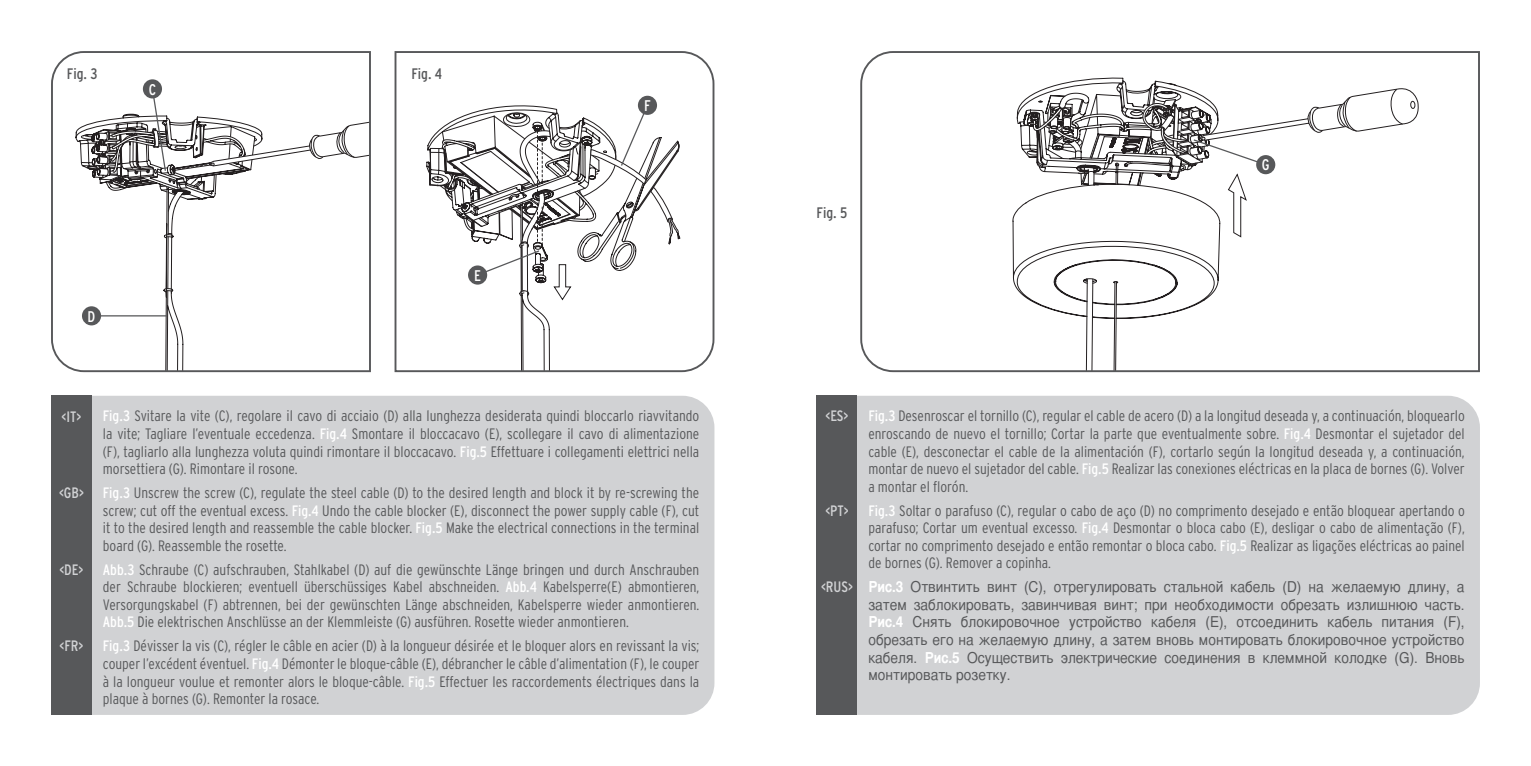
<style>
.page{position:relative;width:1531px;height:766px;background:#fff}
.page>*{position:absolute;margin:0;border:0;box-sizing:border-box;transform-origin:0 0}
.t1{font:condensed 15.53px "Interstate";color:#fff}
.t2{font:condensed 15.3px "Interstate";color:#57585a}
.t3{font:300 condensed 15.08px/17.6px "Interstate";color:#57585a;text-align:justify}
.t4{font:15.08px/17.6px "Helvetica";color:#57585a;text-align:justify;scale:.9 1}
.t5{font:condensed 15.08px "Interstate";color:#d1d2d4}
.s1{font-weight:400;color:#fff}
.s2{font-weight:700;color:#fff}
</style>
<div class="page">
<svg style="left:51px;top:51px;width:320px;height:322px"></svg>
<svg style="left:394px;top:51px;width:321px;height:322px"></svg>
<div style="left:92px;top:395px;width:622px;height:319px;background:#d1d2d4"></div>
<div style="left:857px;top:395px;width:623px;height:319px;background:#d1d2d4"></div>
<div style="left:51px;top:395px;width:41px;height:319px;background:#57585a"></div>
<div style="left:816px;top:395px;width:41px;height:319px;background:#57585a"></div>
<svg style="left:860px;top:51px;width:620px;height:322px"></svg>
<svg style="left:426px;top:99px;width:255px;height:272px"></svg>
<div style="left:638px;top:96px;width:19px;height:19px;background:#57585a;border-radius:50%"></div>
<svg style="left:75px;top:87px;width:295px;height:284px"></svg>
<div style="left:143px;top:79px;width:19px;height:19px;background:#57585a;border-radius:50%"></div>
<svg style="left:1012px;top:77px;width:409px;height:294px"></svg>
<div style="left:1256px;top:155px;width:19px;height:19px;background:#57585a;border-radius:50%"></div>
<p class="t2" style="left:67px;top:65px;width:32px">Fig. 3</p>
<p class="t2" style="left:411px;top:65px;width:32px">Fig. 4</p>
<p class="t1" style="left:149px;top:80px;width:9px">C</p>
<p class="t1" style="left:88px;top:307px;width:9px">D</p>
<p class="t1" style="left:474px;top:266px;width:8px">E</p>
<p class="t1" style="left:644px;top:97px;width:8px">F</p>
<p class="t5" style="left:62px;top:407px;width:21px">&lt;IT&gt;</p>
<p class="t5" style="left:59px;top:484px;width:26px">&lt;GB&gt;</p>
<p class="t5" style="left:59px;top:560px;width:26px">&lt;DE&gt;</p>
<p class="t5" style="left:60px;top:637px;width:25px">&lt;FR&gt;</p>
<p class="t3" style="left:103px;top:407px;width:598px"><span class="s1">Fig.3</span> Svitare la vite (C), regolare il cavo di acciaio (D) alla lunghezza desiderata quindi bloccarlo riavvitando la vite; Tagliare l’eventuale eccedenza. <span class="s1">Fig.4</span> Smontare il bloccacavo (E), scollegare il cavo di alimentazione (F), tagliarlo alla lunghezza voluta quindi rimontare il bloccacavo. <span class="s1">Fig.5</span> Effettuare i collegamenti elettrici nella morsettiera (G). Rimontare il rosone.</p>
<p class="t3" style="left:103px;top:483px;width:598px"><span class="s1">Fig.3</span> Unscrew the screw (C), regulate the steel cable (D) to the desired length and block it by re-screwing the screw; cut off the eventual excess. <span class="s1">Fig.4</span> Undo the cable blocker (E), disconnect the power supply cable (F), cut it to the desired length and reassemble the cable blocker. <span class="s1">Fig.5</span> Make the electrical connections in the terminal board (G). Reassemble the rosette.</p>
<p class="t3" style="left:103px;top:560px;width:598px"><span class="s1">Abb.3</span> Schraube (C) aufschrauben, Stahlkabel (D) auf die gewünschte Länge bringen und durch Anschrauben der Schraube blockieren; eventuell überschüssiges Kabel abschneiden. <span class="s1">Abb.4</span> Kabelsperre(E) abmontieren, Versorgungskabel (F) abtrennen, bei der gewünschten Länge abschneiden, Kabelsperre wieder anmontieren.<br><span class="s1">Abb.5</span> Die elektrischen Anschlüsse an der Klemmleiste (G) ausführen. Rosette wieder anmontieren.</p>
<p class="t3" style="left:103px;top:637px;width:598px"><span class="s1">Fig.3</span> Dévisser la vis (C), régler le câble en acier (D) à la longueur désirée et le bloquer alors en revissant la vis; couper l’excédent éventuel. <span class="s1">Fig.4</span> Démonter le bloque-câble (E), débrancher le câble d’alimentation (F), le couper à la longueur voulue et remonter alors le bloque-câble. <span class="s1">Fig.5</span> Effectuer les raccordements électriques dans la plaque à bornes (G). Remonter la rosace.</p>
<p class="t2" style="left:816px;top:204px;width:32px">Fig. 5</p>
<p class="t1" style="left:1262px;top:156px;width:9px">G</p>
<p class="t5" style="left:825px;top:407px;width:25px">&lt;ES&gt;</p>
<p class="t5" style="left:825px;top:501px;width:25px">&lt;PT&gt;</p>
<p class="t5" style="left:821px;top:578px;width:33px">&lt;RUS&gt;</p>
<p class="t3" style="left:868px;top:407px;width:598px"><span class="s1">Fig.3</span> Desenroscar el tornillo (C), regular el cable de acero (D) a la longitud deseada y, a continuación, bloquearlo enroscando de nuevo el tornillo; Cortar la parte que eventualmente sobre. <span class="s1">Fig.4</span> Desmontar el sujetador del cable (E), desconectar el cable de la alimentación (F), cortarlo según la longitud deseada y, a continuación, montar de nuevo el sujetador del cable. <span class="s1">Fig.5</span> Realizar las conexiones eléctricas en la placa de bornes (G). Volver a montar el florón.</p>
<p class="t3" style="left:868px;top:501px;width:598px"><span class="s1">Fig.3</span> Soltar o parafuso (C), regular o cabo de aço (D) no comprimento desejado e então bloquear apertando o parafuso; Cortar um eventual excesso. <span class="s1">Fig.4</span> Desmontar o bloca cabo (E), desligar o cabo de alimentação (F), cortar no comprimento desejado e então remontar o bloca cabo. <span class="s1">Fig.5</span> Realizar as ligações eléctricas ao painel de bornes (G). Remover a copinha.</p>
<p class="t4" style="left:868px;top:577px;width:664px"><span class="s2">Рис.3</span> Отвинтить винт (C), отрегулировать стальной кабель (D) на желаемую длину, а затем заблокировать, завинчивая винт; при необходимости обрезать излишнюю часть.<br><span class="s2">Рис.4</span> Снять блокировочное устройство кабеля (E), отсоединить кабель питания (F), обрезать его на желаемую длину, а затем вновь монтировать блокировочное устройство кабеля. <span class="s2">Рис.5</span> Осуществить электрические соединения в клеммной колодке (G). Вновь монтировать розетку.</p>
</div>
